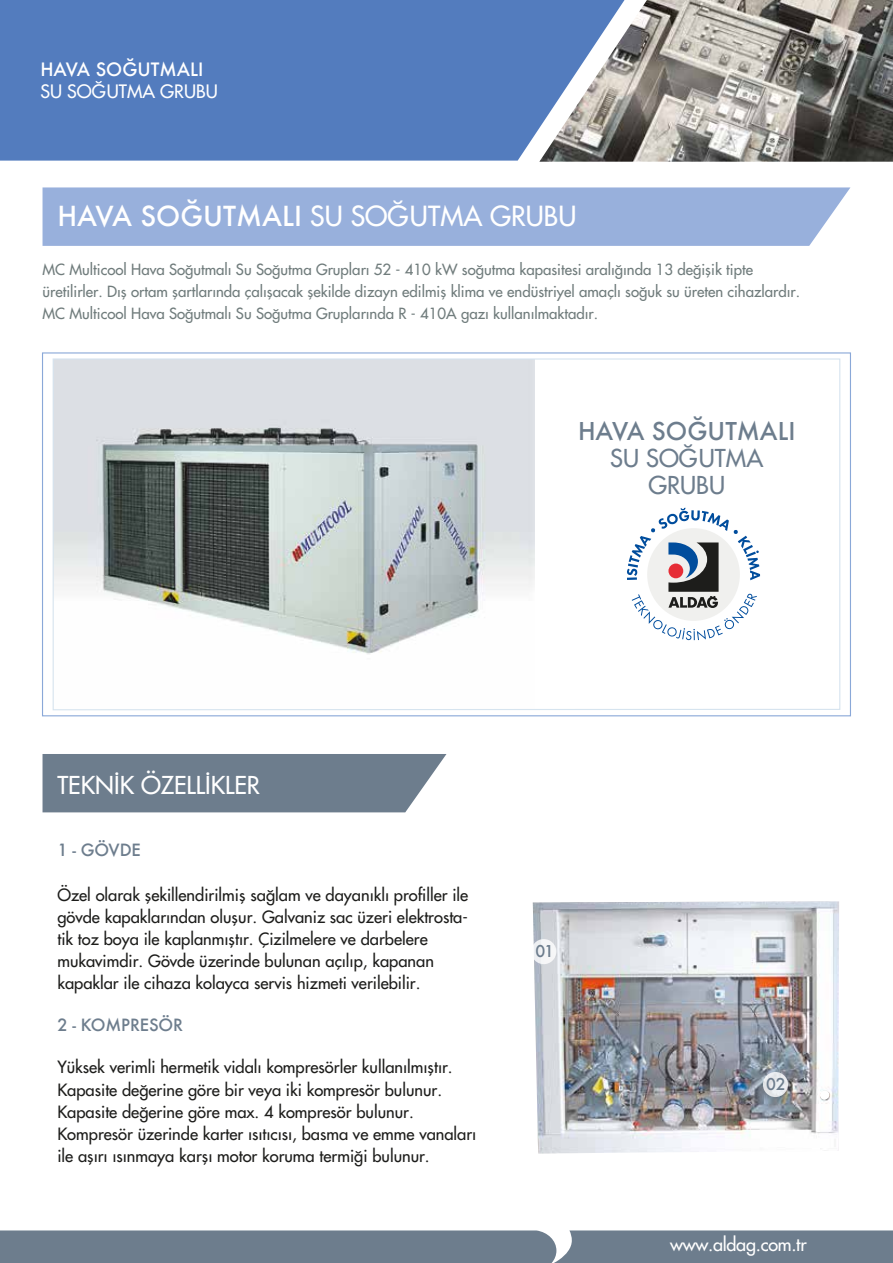
<style>
.page{position:relative;width:893px;height:1263px;background:#fff}
.page>*{position:absolute;margin:0;border:0;box-sizing:border-box;transform-origin:0 0}
.t1{font:27px "Futura";color:#fff}
.t2{font:24px "Futura";color:#fff}
.t3{font:24px/26.7px "Futura";color:#6d7d8d;text-align:center}
.t4{font:500 24px "Futura";color:#6d7d8d}
.t5{font:18px "Futura";color:#fff}
.t6{font:500 18px "Futura";color:#fff}
.t7{font:16.5px/22.2px "Futura";color:#1d1d1b}
.t8{font:500 16.5px "Futura";letter-spacing:-.01em;color:#6d7d8d}
.t9{font:500 15.9px "Futura";color:#6d7d8d}
.t10{font:15px/22.2px "Futura";color:#707c7c}
.s1{font-weight:500}
</style>
<div class="page">
<div style="left:42px;top:352px;width:809px;height:364px;background:#fff;border:1px solid #8aa8d8"></div>
<div style="left:43px;top:754px;width:403px;height:58px;background:#6d7d8d"></div>
<div style="left:43px;top:187px;width:807px;height:59px;background:#98b0dc"></div>
<img style="left:533px;top:901px;width:306px;height:252px">
<div style="left:531px;top:939px;width:25px;height:25px;background:#f5f6f7;border-radius:50%"></div>
<div style="left:763px;top:1072px;width:25px;height:25px;background:#e9ebef;border-radius:50%"></div>
<svg style="left:52px;top:358px;width:789px;height:353px"></svg>
<div style="left:0;top:1230px;width:893px;height:33px;background:#6d7d8d"></div>
<div style="left:0;top:0;width:539px;height:161px;background:#537cbe"></div>
<img style="left:539px;top:0;width:354px;height:162px">
<p class="t6" style="left:40px;top:57px;width:165px">HAVA SOĞUTMALI</p>
<p class="t5" style="left:40px;top:79px;width:179px">SU SOĞUTMA GRUBU</p>
<h1 class="t1" style="left:57px;top:198px;width:520px"><span class="s1">HAVA SOĞUTMALI</span> SU SOĞUTMA GRUBU</h1>
<p class="t10" style="left:43px;top:258px;width:759px">MC Multicool Hava Soğutmalı Su Soğutma Grupları 52 - 410 kW soğutma kapasitesi aralığında 13 değişik tipte üretilirler. Dış ortam şartlarında çalışacak şekilde dizayn edilmiş klima ve endüstriyel amaçlı soğuk su üreten cihazlardır.<br>MC Multicool Hava Soğutmalı Su Soğutma Gruplarında R - 410A gazı kullanılmaktadır.</p>
<h2 class="t4" style="left:578px;top:415px;width:219px">HAVA SOĞUTMALI</h2>
<h2 class="t3" style="left:610px;top:445px;width:154px">SU SOĞUTMA<br>GRUBU</h2>
<h2 class="t2" style="left:57px;top:769px;width:204px">TEKNİK ÖZELLİKLER</h2>
<p class="t8" style="left:57px;top:839px;width:85px">1 - GÖVDE</p>
<p class="t7" style="left:57px;top:883px;width:412px">Özel olarak şekillendirilmiş sağlam ve dayanıklı profiller ile gövde kapaklarından oluşur. Galvaniz sac üzeri elektrosta&shy;tik toz boya ile kaplanmıştır. Çizilmelere ve darbelere mukavimdir. Gövde üzerinde bulunan açılıp, kapanan kapaklar ile cihaza kolayca servis hizmeti verilebilir.</p>
<p class="t8" style="left:57px;top:1014px;width:127px">2 - KOMPRESÖR</p>
<p class="t7" style="left:57px;top:1056px;width:420px">Yüksek verimli hermetik vidalı kompresörler kullanılmıştır.<br>Kapasite değerine göre bir veya iki kompresör bulunur.<br>Kapasite değerine göre max. 4 kompresör bulunur.<br>Kompresör üzerinde karter ısıtıcısı, basma ve emme vanaları ile aşırı ısınmaya karşı motor koruma termiği bulunur.</p>
<p class="t9" style="left:536px;top:940px;width:20px">01</p>
<p class="t9" style="left:766px;top:1073px;width:21px">02</p>
<p class="t5" style="left:670px;top:1233px;width:138px">www.aldag.com.tr</p>
</div>
